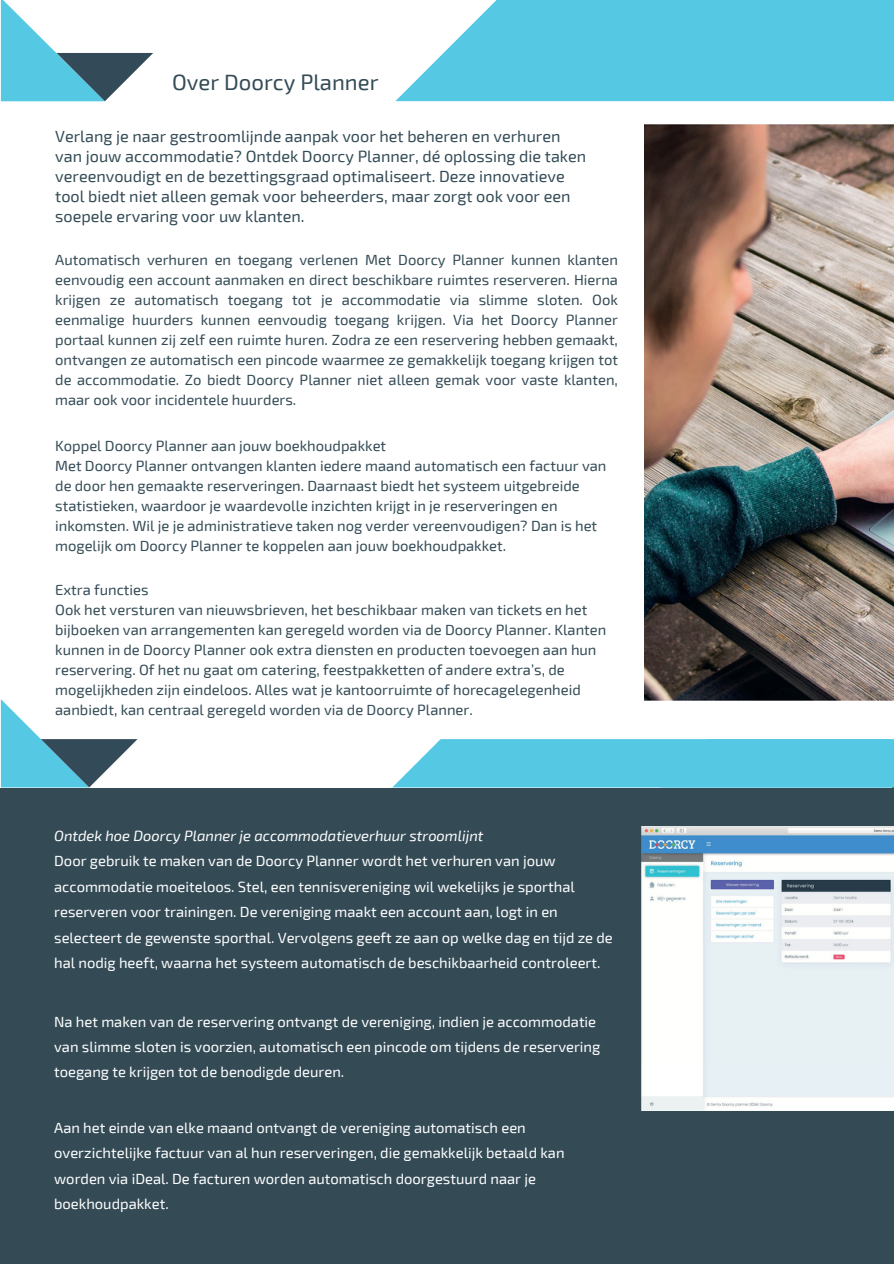
<style>
.page{position:relative;width:894px;height:1264px;background:#fff}
.page>*{position:absolute;margin:0;border:0;box-sizing:border-box;transform-origin:0 0}
.t1{font:22.05px "Exo 2";color:#344b56}
.t2{font:16.2px/20px "Exo 2";color:#344b56}
.t3{font:14.7px/20px "Exo 2";color:#344b56}
.t4{font:14.7px/25.3px "Exo 2";color:#fff}
.s1{font-style:italic}
</style>
<div class="page">
<svg style="left:1px;top:0;width:152px;height:101px"></svg>
<div style="left:1px;top:787px;width:892px;height:476px;background:#344b56"></div>
<svg style="left:393px;top:739px;width:267px;height:48px;background:#65cde6"></svg>
<svg style="left:1px;top:699px;width:136px;height:88px"></svg>
<div style="left:660px;top:739px;width:233px;height:48px;background:#55c8e4"></div>
<svg style="left:395px;top:0;width:498px;height:101px;background:#67cde6"></svg>
<img style="left:644px;top:125px;width:249px;height:575px">
<img style="left:641px;top:826px;width:252px;height:284px">
<p class="t1" style="left:172px;top:68px;width:208px">Over Doorcy Planner</p>
<p class="t2" style="left:55px;top:126px;width:532px">Verlang je naar gestroomlijnde aanpak voor het beheren en verhuren van jouw accommodatie? Ontdek Doorcy Planner, dé oplossing die taken vereenvoudigt en de bezettingsgraad optimaliseert. Deze innovatieve tool biedt niet alleen gemak voor beheerders, maar zorgt ook voor een soepele ervaring voor uw klanten.</p>
<p class="t3" style="left:55px;top:249px;width:564px;text-align:justify">Automatisch verhuren en toegang verlenen Met Doorcy Planner kunnen klanten eenvoudig een account aanmaken en direct beschikbare ruimtes reserveren. Hierna krijgen ze automatisch toegang tot je accommodatie via slimme sloten. Ook eenmalige huurders kunnen eenvoudig toegang krijgen. Via het Doorcy Planner portaal kunnen zij zelf een ruimte huren. Zodra ze een reservering hebben gemaakt, ontvangen ze automatisch een pincode waarmee ze gemakkelijk toegang krijgen tot de accommodatie. Zo biedt Doorcy Planner niet alleen gemak voor vaste klanten, maar ook voor incidentele huurders.</p>
<p class="t3" style="left:55px;top:435px;width:552px">Koppel Doorcy Planner aan jouw boekhoudpakket<br>Met Doorcy Planner ontvangen klanten iedere maand automatisch een factuur van de door hen gemaakte reserveringen. Daarnaast biedt het systeem uitgebreide statistieken, waardoor je waardevolle inzichten krijgt in je reserveringen en inkomsten. Wil je je administratieve taken nog verder vereenvoudigen? Dan is het mogelijk om Doorcy Planner te koppelen aan jouw boekhoudpakket.</p>
<p class="t3" style="left:55px;top:579px;width:552px">Extra functies<br>Ook het versturen van nieuwsbrieven, het beschikbaar maken van tickets en het bijboeken van arrangementen kan geregeld worden via de Doorcy Planner. Klanten kunnen in de Doorcy Planner ook extra diensten en producten toevoegen aan hun reservering. Of het nu gaat om catering, feestpakketten of andere extra’s, de mogelijkheden zijn eindeloos. Alles wat je kantoorruimte of horecagelegenheid aanbiedt, kan centraal geregeld worden via de Doorcy Planner.</p>
<p class="t4" style="left:54px;top:822px;width:560px"><span class="s1">Ontdek hoe Doorcy Planner je accommodatieverhuur stroomlijnt<br></span>Door gebruik te maken van de Doorcy Planner wordt het verhuren van jouw accommodatie moeiteloos. Stel, een tennisvereniging wil wekelijks je sporthal reserveren voor trainingen. De vereniging maakt een account aan, logt in en selecteert de gewenste sporthal. Vervolgens geeft ze aan op welke dag en tijd ze de hal nodig heeft, waarna het systeem automatisch de beschikbaarheid controleert.</p>
<p class="t4" style="left:54px;top:1007px;width:547px">Na het maken van de reservering ontvangt de vereniging, indien je accommodatie van slimme sloten is voorzien, automatisch een pincode om tijdens de reservering toegang te krijgen tot de benodigde deuren.</p>
<p class="t4" style="left:54px;top:1114px;width:511px">Aan het einde van elke maand ontvangt de vereniging automatisch een overzichtelijke factuur van al hun reserveringen, die gemakkelijk betaald kan worden via iDeal. De facturen worden automatisch doorgestuurd naar je boekhoudpakket.</p>
</div>
